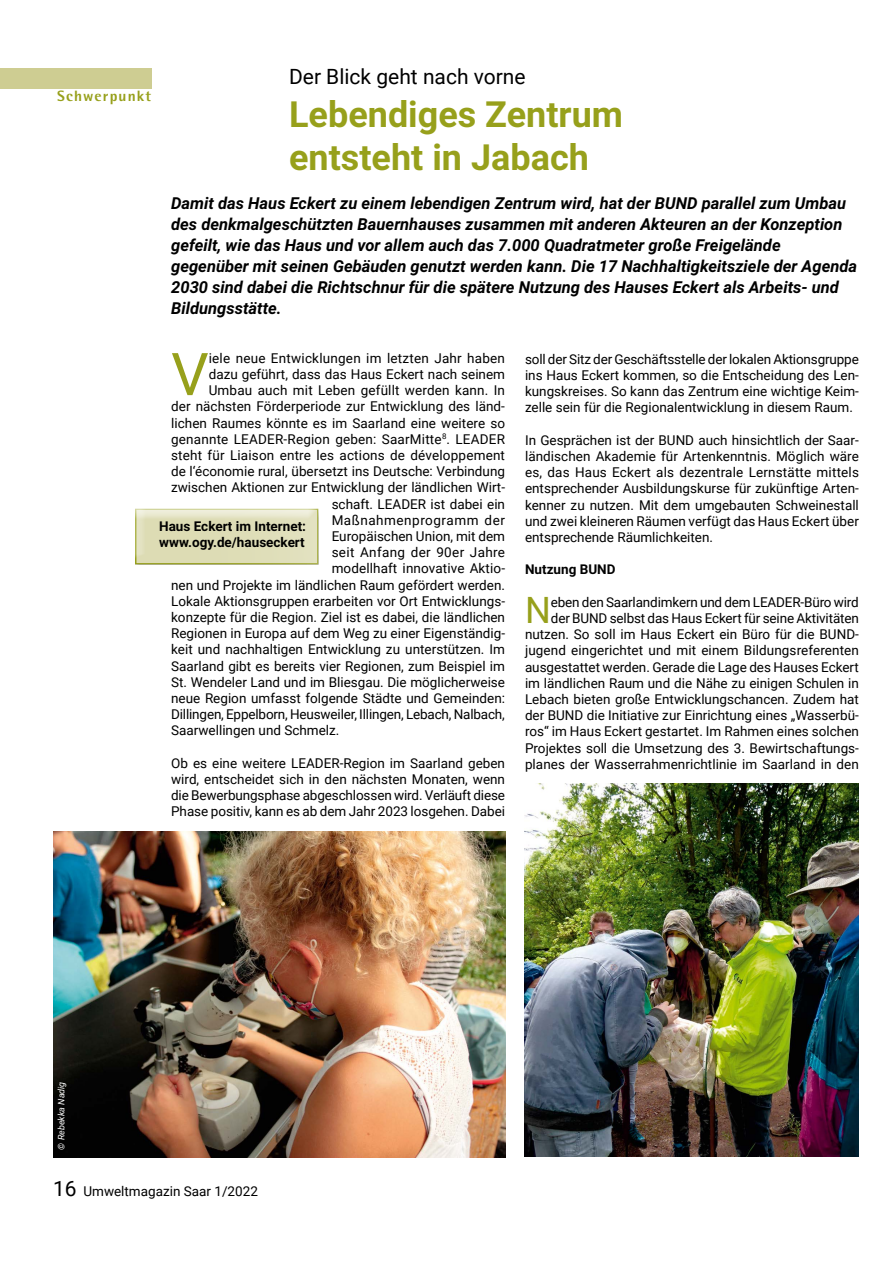
<style>
.page{position:relative;width:893px;height:1263px;background:#fff}
.page>*{position:absolute;margin:0;border:0;box-sizing:border-box;transform-origin:0 0}
.t1{font:59.1px "Roboto";color:#97a01b}
.t2{font:36.3px "Roboto";color:#97a01b}
.t3{font:700 36px/43.2px "Roboto";color:#97a01b}
.t4{font:21px "Roboto";color:#000}
.t5{font:italic 700 16.5px/21px "Roboto";color:#000}
.t6{font:800 15px "Agfa Rotis Semisans";letter-spacing:.075em;color:#97a01b}
.t7{font:13.5px/16.2px "Roboto";color:#000;text-align:justify}
.t8{font:700 13.5px/16.2px "Roboto";color:#000}
.t9{font:13.5px "Roboto";letter-spacing:.025em;color:#000}
.t10{font:13.5px "Roboto";letter-spacing:.04em;color:#000}
.t11{font:italic 9px "Roboto";color:#fff}
.s1{font-size:21px}
</style>
<div class="page">
<div style="left:129px;top:501px;width:201px;height:64px;background:#000;opacity:.75"></div>
<div style="left:0;top:68px;width:151px;height:20px;background:#cecd92"></div>
<img style="left:53px;top:831px;width:452px;height:327px">
<img style="left:525px;top:783px;width:334px;height:373px">
<p class="t6" style="left:57px;top:87px;width:95px">Schwerpunkt</p>
<h3 class="t4" style="left:289px;top:62px;width:238px">Der Blick geht nach vorne</h3>
<h3 class="t3" style="left:289px;top:91px;width:335px">Lebendiges Zentrum entsteht in Jabach</h3>
<p class="t5" style="left:171px;top:192px;width:688px">Damit das Haus Eckert zu einem lebendigen Zentrum wird, hat der BUND parallel zum Umbau des denkmalgeschützten Bauernhauses zusammen mit anderen Akteuren an der Konzeption gefeilt, wie das Haus und vor allem auch das 7.000 Quadratmeter große Freigelände gegenüber mit seinen Gebäuden genutzt werden kann. Die 17 Nachhaltigkeitsziele der Agenda 2030 sind dabei die Richtschnur für die spätere Nutzung des Hauses Eckert als Arbeits- und Bildungsstätte.</p>
<h1 class="t1" style="left:171px;top:333px;width:39px">V</h1>
<p class="t7" style="left:209px;top:349px;width:298px">iele neue Entwicklungen im letzten Jahr haben</p>
<p class="t7" style="left:209px;top:365px;width:298px">dazu geführt, dass das Haus Eckert nach seinem</p>
<p class="t7" style="left:209px;top:382px;width:298px">Umbau auch mit Leben gefüllt werden kann. In</p>
<p class="t7" style="left:171px;top:398px;width:335px">der nächsten Förderperiode zur Entwicklung des länd-</p>
<p class="t7" style="left:171px;top:414px;width:335px">lichen Raumes könnte es im Saarland eine weitere so</p>
<p class="t7" style="left:171px;top:430px;width:335px">genannte LEADER-Region geben: SaarMitte<sup>8</sup>. LEADER</p>
<p class="t7" style="left:171px;top:446px;width:335px">steht für Liaison entre les actions de développement</p>
<p class="t7" style="left:171px;top:463px;width:335px">de l‘économie rural, übersetzt ins Deutsche: Verbindung</p>
<p class="t7" style="left:171px;top:479px;width:335px">zwischen Aktionen zur Entwicklung der ländlichen Wirt-</p>
<p class="t7" style="left:332px;top:495px;width:175px">schaft. LEADER ist dabei ein</p>
<p class="t10" style="left:332px;top:510px;width:175px">Maßnahmenprogramm der</p>
<p class="t7" style="left:332px;top:527px;width:175px">Europäischen Union, mit dem</p>
<p class="t9" style="left:332px;top:543px;width:175px">seit Anfang der 90er Jahre</p>
<p class="t7" style="left:332px;top:560px;width:175px">modellhaft innovative Aktio-</p>
<p class="t7" style="left:171px;top:576px;width:335px">nen und Projekte im ländlichen Raum gefördert werden.</p>
<p class="t7" style="left:171px;top:592px;width:335px">Lokale Aktionsgruppen erarbeiten vor Ort Entwicklungs-</p>
<p class="t7" style="left:171px;top:608px;width:335px">konzepte für die Region. Ziel ist es dabei, die ländlichen</p>
<p class="t7" style="left:171px;top:625px;width:335px">Regionen in Europa auf dem Weg zu einer Eigenständig-</p>
<p class="t7" style="left:171px;top:641px;width:335px">keit und nachhaltigen Entwicklung zu unterstützen. Im</p>
<p class="t7" style="left:171px;top:657px;width:335px">Saarland gibt es bereits vier Regionen, zum Beispiel im</p>
<p class="t7" style="left:171px;top:673px;width:335px">St. Wendeler Land und im Bliesgau. Die möglicherweise</p>
<p class="t7" style="left:171px;top:689px;width:335px">neue Region umfasst folgende Städte und Gemeinden:</p>
<p class="t7" style="left:171px;top:706px;width:335px">Dillingen, Eppelborn, Heusweiler, Illingen, Lebach, Nalbach,</p>
<p class="t7" style="left:171px;top:722px;width:170px">Saarwellingen und Schmelz.</p>
<p class="t7" style="left:171px;top:754px;width:335px">Ob es eine weitere LEADER-Region im Saarland geben wird, entscheidet sich in den nächsten Monaten, wenn die Bewerbungsphase abgeschlossen wird. Verläuft diese Phase positiv, kann es ab dem Jahr 2023 losgehen. Dabei</p>
<p class="t8" style="left:159px;top:518px;width:148px">Haus Eckert im Internet: www.ogy.de/hauseckert</p>
<p class="t7" style="left:525px;top:350px;width:335px">soll der Sitz der Geschäftsstelle der lokalen Aktionsgruppe ins Haus Eckert kommen, so die Entscheidung des Len&shy;kungskreises. So kann das Zentrum eine wichtige Keim&shy;zelle sein für die Regionalentwicklung in diesem Raum.</p>
<p class="t7" style="left:525px;top:431px;width:335px">In Gesprächen ist der BUND auch hinsichtlich der Saar&shy;ländischen Akademie für Artenkenntnis. Möglich wäre es, das Haus Eckert als dezentrale Lernstätte mittels entsprechender Ausbildungskurse für zukünftige Arten&shy;kenner zu nutzen. Mit dem umgebauten Schweinestall und zwei kleineren Räumen verfügt das Haus Eckert über entsprechende Räumlichkeiten.</p>
<p class="t8" style="left:525px;top:561px;width:92px">Nutzung BUND</p>
<h2 class="t2" style="left:525px;top:585px;width:27px">N</h2>
<p class="t7" style="left:525px;top:593px;width:335px;text-align:right">eben den Saarlandimkern und dem LEADER-Büro wird<br>der BUND selbst das Haus Eckert für seine Aktivitäten nutzen. So soll im Haus Eckert ein Büro für die BUND&shy;jugend eingerichtet und mit einem Bildungsreferenten ausgestattet werden. Gerade die Lage des Hauses Eckert im ländlichen Raum und die Nähe zu einigen Schulen in Lebach bieten große Entwicklungschancen. Zudem hat der BUND die Initiative zur Einrichtung eines „Wasserbü&shy;ros“ im Haus Eckert gestartet. Im Rahmen eines solchen Projektes soll die Umsetzung des 3. Bewirtschaftungs&shy;planes der Wasserrahmenrichtlinie im Saarland in den</p>
<p class="t11" style="left:55px;top:1149px;width:69px;rotate:-90deg">© Rebekka Nadig</p>
<p class="t7" style="left:53px;top:1182px;width:206px"><span class="s1">16</span> Umweltmagazin Saar 1/2022</p>
</div>
